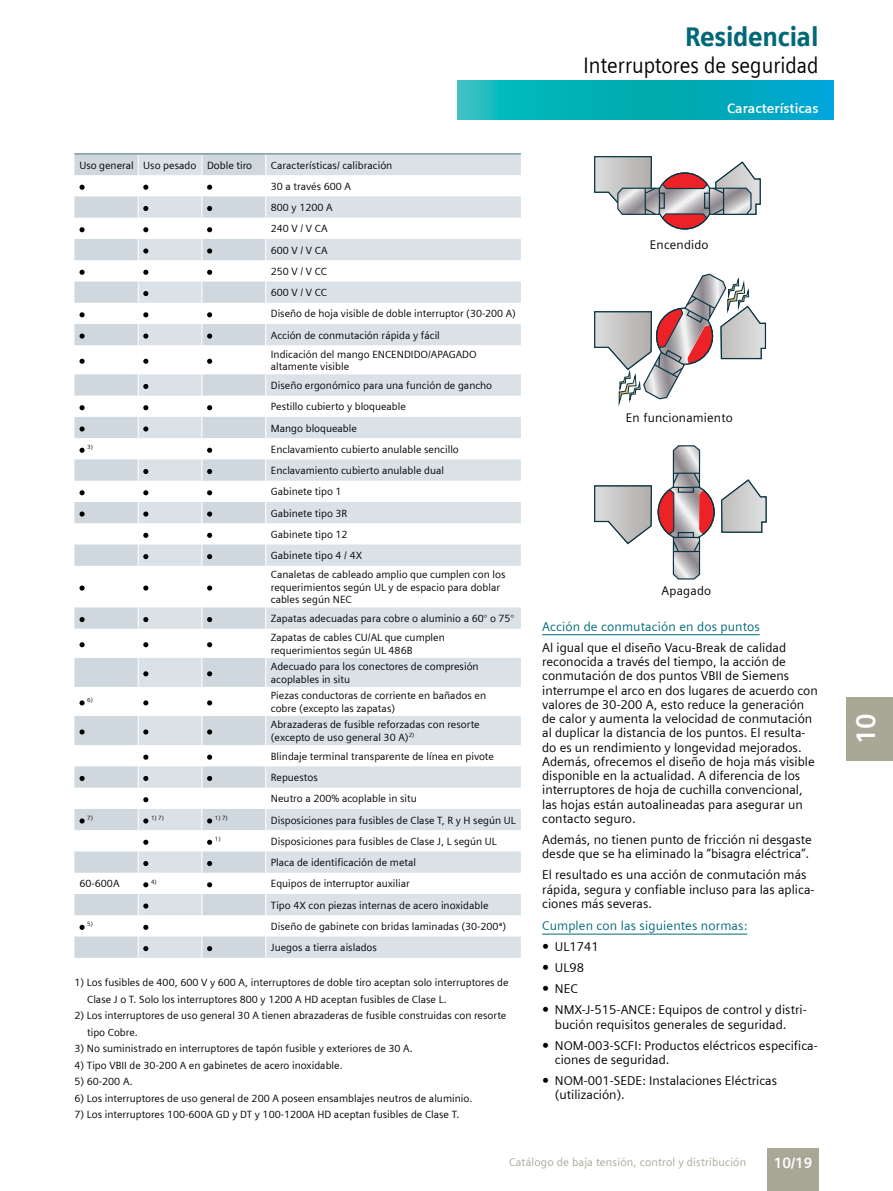
<style>
.page{position:relative;width:893px;height:1191px;background:#fff}
.page>*{position:absolute;margin:0;border:0;box-sizing:border-box;transform-origin:0 0}
.t1{font:900 27px "Siemens Sans";letter-spacing:-.01em;color:#006877;scale:.9 1}
.t2{font:700 27px "Siemens Sans";color:#fff}
.t3{font:22.5px "Siemens Sans";color:#000;scale:.9 1}
.t4{font:700 15px "Siemens Sans";color:#fff}
.t5{font:700 13.5px "Siemens Sans";color:#fff}
.t6{font:12.75px/14.2px "Siemens Sans";color:#000}
.t7{font:12.75px "Siemens Sans";letter-spacing:.01em;color:#006877}
.t8{font:12.45px "Siemens Sans";letter-spacing:.015em;color:#010101}
.t9{font:11.25px "Siemens Sans";letter-spacing:.01em;color:#a9a897}
.t10{font:10.5px/21.3px "Siemens Sans";color:#000}
.t11{font:6.15px "Siemens Sans";color:#000}
</style>
<div class="page">
<div style="left:767px;top:1148px;width:52px;height:43px;background:#a9a897"></div>
<div style="left:846px;top:697px;width:47px;height:63px;background:#a9a897"></div>
<svg style="left:457px;top:81px;width:376px;height:38px;background:#04aebb"></svg>
<svg style="left:74px;top:155px;width:64px;height:802px"></svg>
<svg style="left:144px;top:155px;width:377px;height:802px"></svg>
<svg style="left:265px;top:155px;width:1px;height:411px"></svg>
<hr style="left:202px;top:566px;width:1px;height:41px;background:#fff">
<hr style="left:265px;top:566px;width:1px;height:41px;background:#fff">
<svg style="left:265px;top:607px;width:1px;height:350px"></svg>
<hr style="left:74px;top:153px;width:64px;height:2px;background:#7b9aa9">
<hr style="left:138px;top:153px;width:64px;height:2px;background:#7b9aa9">
<hr style="left:202px;top:153px;width:64px;height:2px;background:#7b9aa9">
<hr style="left:266px;top:153px;width:255px;height:2px;background:#7b9aa9">
<svg style="left:80px;top:185px;width:5px;height:5px"></svg>
<svg style="left:80px;top:227px;width:5px;height:5px"></svg>
<svg style="left:80px;top:270px;width:5px;height:5px"></svg>
<svg style="left:80px;top:312px;width:5px;height:5px"></svg>
<svg style="left:80px;top:333px;width:5px;height:6px"></svg>
<svg style="left:80px;top:359px;width:5px;height:5px"></svg>
<svg style="left:80px;top:405px;width:5px;height:5px"></svg>
<svg style="left:80px;top:426px;width:5px;height:5px"></svg>
<svg style="left:80px;top:448px;width:5px;height:5px"></svg>
<svg style="left:80px;top:490px;width:5px;height:5px"></svg>
<svg style="left:80px;top:511px;width:5px;height:5px"></svg>
<svg style="left:138px;top:155px;width:10px;height:411px"></svg>
<svg style="left:202px;top:155px;width:10px;height:411px"></svg>
<svg style="left:80px;top:585px;width:5px;height:5px"></svg>
<svg style="left:143px;top:585px;width:5px;height:5px"></svg>
<svg style="left:207px;top:585px;width:5px;height:5px"></svg>
<svg style="left:80px;top:617px;width:5px;height:5px"></svg>
<svg style="left:80px;top:642px;width:5px;height:5px"></svg>
<svg style="left:80px;top:700px;width:5px;height:5px"></svg>
<svg style="left:80px;top:729px;width:5px;height:5px"></svg>
<svg style="left:80px;top:776px;width:5px;height:5px"></svg>
<svg style="left:80px;top:818px;width:5px;height:5px"></svg>
<svg style="left:80px;top:924px;width:5px;height:6px"></svg>
<svg style="left:138px;top:607px;width:10px;height:350px"></svg>
<svg style="left:202px;top:607px;width:10px;height:350px"></svg>
<hr style="left:542px;top:634px;width:218px;height:1px;background:#006877">
<hr style="left:542px;top:934px;width:205px;height:1px;background:#006877">
<svg style="left:657px;top:173px;width:56px;height:56px"></svg>
<svg style="left:594px;top:485px;width:58px;height:60px"></svg>
<svg style="left:721px;top:479px;width:46px;height:54px"></svg>
<svg style="left:594px;top:156px;width:167px;height:64px"></svg>
<svg style="left:658px;top:484px;width:56px;height:56px"></svg>
<svg style="left:668px;top:445px;width:35px;height:135px"></svg>
<svg style="left:594px;top:273px;width:173px;height:134px"></svg>
<p class="t10" style="left:80px;top:154px;width:174px">Uso general Uso pesado Doble tiro</p>
<p class="t10" style="left:271px;top:154px;width:247px">Características/ calibración<br>30 a través 600 A<br>800 y 1200 A<br>240 V / V CA<br>600 V / V CA<br>250 V / V CC<br>600 V / V CC<br>Diseño de hoja visible de doble interruptor (30-200 A)<br>Acción de conmutación rápida y fácil</p>
<p class="t10" style="left:271px;top:348px;width:207px;line-height:12.6px">Indicación del mango ENCENDIDO/APAGADO altamente visible</p>
<p class="t10" style="left:271px;top:375px;width:223px">Diseño ergonómico para una función de gancho<br>Pestillo cubierto y bloqueable<br>Mango bloqueable</p>
<p class="t11" style="left:87px;top:444px;width:7px">3)</p>
<p class="t10" style="left:271px;top:438px;width:190px">Enclavamiento cubierto anulable sencillo<br>Enclavamiento cubierto anulable dual<br>Gabinete tipo 1<br>Gabinete tipo 3R<br>Gabinete tipo 12<br>Gabinete tipo 4 / 4X</p>
<p class="t10" style="left:271px;top:568px;width:236px;line-height:12.6px">Canaletas de cableado amplio que cumplen con los requerimientos según UL y de espacio para doblar cables según NEC</p>
<p class="t10" style="left:271px;top:609px;width:245px;line-height:18.9px">Zapatas adecuadas para cobre o aluminio a 60° o 75°<br>Zapatas de cables CU/AL que cumplen</p>
<p class="t10" style="left:271px;top:642px;width:209px;line-height:16.5px">requerimientos según UL 486B<br>Adecuado para los conectores de compresión</p>
<p class="t10" style="left:271px;top:668px;width:81px">acoplables in situ</p>
<p class="t11" style="left:87px;top:696px;width:7px">6)</p>
<p class="t10" style="left:271px;top:689px;width:217px;line-height:12.6px">Piezas conductoras de corriente en bañados en cobre (excepto las zapatas)</p>
<p class="t10" style="left:271px;top:718px;width:210px;line-height:12.6px">Abrazaderas de fusible reforzadas con resorte (excepto de uso general 30 A)<sup>2)</sup></p>
<p class="t10" style="left:271px;top:745px;width:224px">Blindaje terminal transparente de línea en pivote<br>Repuestos<br>Neutro a 200% acoplable in situ</p>
<p class="t11" style="left:87px;top:814px;width:7px">7)</p>
<p class="t11" style="left:151px;top:814px;width:14px">1) 7)</p>
<p class="t11" style="left:215px;top:814px;width:14px">1) 7)</p>
<p class="t10" style="left:271px;top:809px;width:247px">Disposiciones para fusibles de Clase T, R y H según UL</p>
<p class="t11" style="left:215px;top:835px;width:7px">1)</p>
<p class="t10" style="left:271px;top:830px;width:227px">Disposiciones para fusibles de Clase J, L según UL<br>Placa de identificación de metal</p>
<p class="t10" style="left:80px;top:873px;width:42px">60-600A</p>
<p class="t11" style="left:151px;top:878px;width:7px">4)</p>
<p class="t10" style="left:271px;top:873px;width:219px">Equipos de interruptor auxiliar<br>Tipo 4X con piezas internas de acero inoxidable</p>
<p class="t11" style="left:87px;top:920px;width:7px">5)</p>
<p class="t10" style="left:271px;top:915px;width:237px">Diseño de gabinete con bridas laminadas (30-200ª)<br>Juegos a tierra aislados</p>
<p class="t10" style="left:87px;top:974px;width:423px;line-height:16.5px;text-indent:-13px">1) Los fusibles de 400, 600 V y 600 A, interruptores de doble tiro aceptan solo interruptores de<br>Clase J o T. Solo los interruptores 800 y 1200 A HD aceptan fusibles de Clase L.</p>
<p class="t10" style="left:87px;top:1007px;width:421px;line-height:16.5px;text-indent:-13px">2) Los interruptores de uso general 30 A tienen abrazaderas de fusible construidas con resorte tipo Cobre.</p>
<p class="t10" style="left:74px;top:1038px;width:340px">3) No suministrado en interruptores de tapón fusible y exteriores de 30 A.</p>
<p class="t10" style="left:74px;top:1054px;width:270px">4) Tipo VBII de 30-200 A en gabinetes de acero inoxidable.</p>
<p class="t10" style="left:74px;top:1071px;width:60px">5) 60-200 A.</p>
<p class="t10" style="left:74px;top:1087px;width:399px">6) Los interruptores de uso general de 200 A poseen ensamblajes neutros de aluminio.</p>
<p class="t10" style="left:74px;top:1104px;width:387px">7) Los interruptores 100-600A GD y DT y 100-1200A HD aceptan fusibles de Clase T.</p>
<h1 class="t1" style="left:685px;top:21px;width:150px">Residencial</h1>
<h2 class="t3" style="left:584px;top:53px;width:263px">Interruptores de seguridad</h2>
<p class="t5" style="left:727px;top:100px;width:93px">Características</p>
<p class="t8" style="left:650px;top:237px;width:60px">Encendido</p>
<p class="t8" style="left:626px;top:411px;width:108px">En funcionamiento</p>
<p class="t8" style="left:662px;top:583px;width:51px">Apagado</p>
<p class="t7" style="left:542px;top:619px;width:219px">Acción de conmutación en dos puntos</p>
<p class="t6" style="left:542px;top:640px;width:277px">Al igual que el diseño Vacu-Break de calidad reconocida a través del tiempo, la acción de conmutación de dos puntos VBII de Siemens interrumpe el arco en dos lugares de acuerdo con valores de 30-200 A, esto reduce la generación de calor y aumenta la velocidad de conmutación al duplicar la distancia de los puntos. El resulta&shy;do es un rendimiento y longevidad mejorados.<br>Además, ofrecemos el diseño de hoja más visible disponible en la actualidad. A diferencia de los interruptores de hoja de cuchilla convencional, las hojas están autoalineadas para asegurar un contacto seguro.</p>
<p class="t6" style="left:542px;top:832px;width:271px">Además, no tienen punto de fricción ni desgaste desde que se ha eliminado la “bisagra eléctrica”.</p>
<p class="t6" style="left:542px;top:867px;width:274px">El resultado es una acción de conmutación más rápida, segura y confiable incluso para las aplica&shy;ciones más severas.</p>
<p class="t7" style="left:542px;top:918px;width:207px">Cumplen con las siguientes normas:</p>
<p class="t6" style="left:555px;top:936px;width:253px;line-height:21px">UL1741<br>UL98<br>NEC<br>NMX-J-515-ANCE: Equipos de control y distri-</p>
<p class="t6" style="left:555px;top:1013px;width:264px;line-height:21px">bución requisitos generales de seguridad.<br>NOM-003-SCFI: Productos eléctricos especifica-</p>
<p class="t6" style="left:555px;top:1049px;width:224px;line-height:21px">ciones de seguridad.<br>NOM-001-SEDE: Instalaciones Eléctricas</p>
<p class="t6" style="left:555px;top:1087px;width:72px">(utilización).</p>
<p class="t9" style="left:509px;top:1155px;width:239px">Catálogo de baja tensión, control y distribución</p>
<h3 class="t4" style="left:774px;top:1154px;width:40px">10/19</h3>
<h1 class="t2" style="left:850px;top:744px;width:33px;rotate:-90deg">10</h1>
</div>
